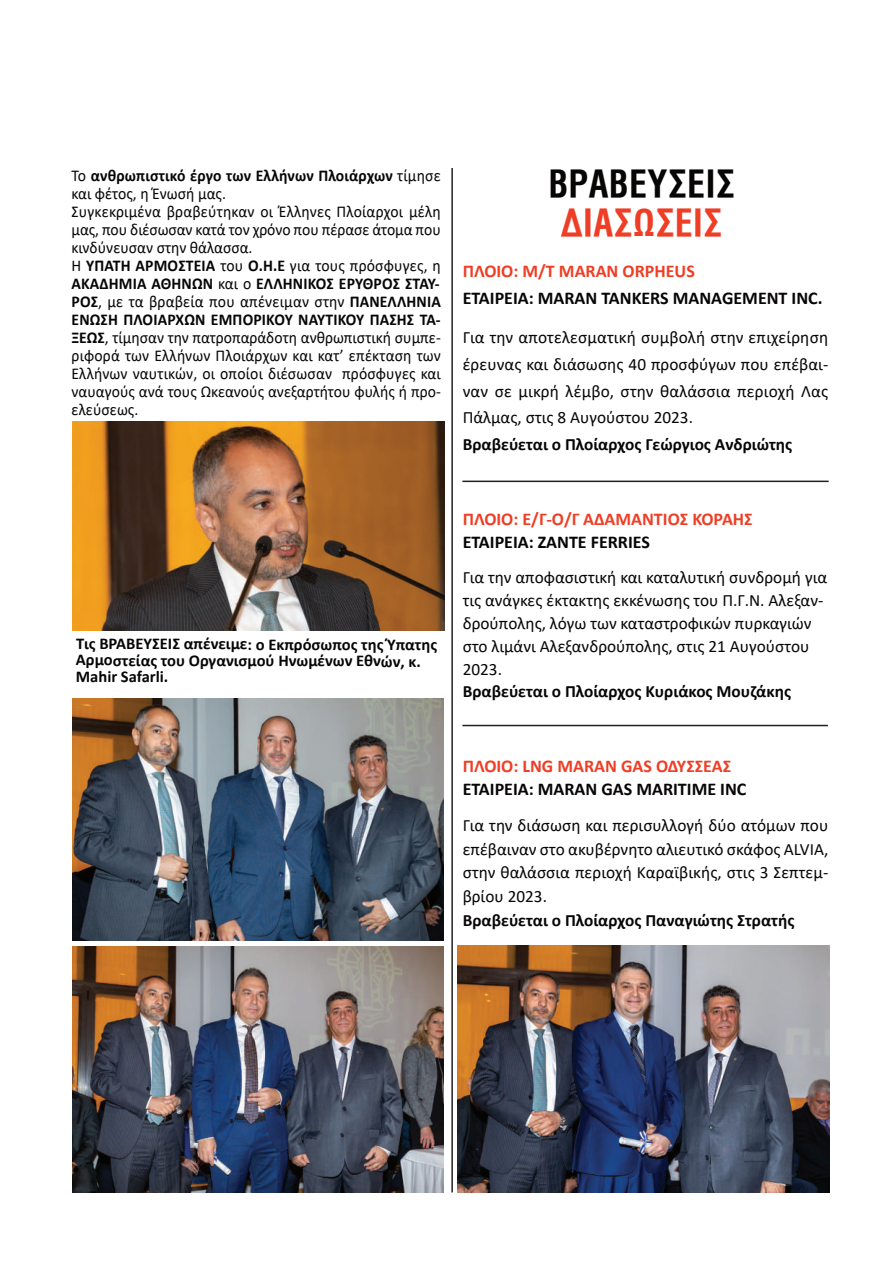
<style>
.page{position:relative;width:893px;height:1263px;background:#fff}
.page>*{position:absolute;margin:0;border:0;box-sizing:border-box;transform-origin:0 0}
.t1{font:37.5px "UB Helvetica Cond Bold";letter-spacing:.01em;color:#080505}
.t2{font:37.5px "UB Helvetica Cond Bold";letter-spacing:.01em;color:#ef3e25}
.t3{font:700 18px "Calibri";color:#080505}
.t4{font:700 18px "Calibri";color:#ef3e25}
.t5{font:17.25px/23.1px "Calibri";color:#080505;text-align:justify}
.t6{font:700 17.25px "Calibri";color:#080505}
.t7{font:16.5px/18px "Calibri";color:#080505;scale:.95 1}
.t8{font:700 16.5px/16.4px "Calibri";letter-spacing:-.005em;color:#080505}
.s1{font-weight:700}
</style>
<div class="page">
<img style="left:73px;top:422px;width:371px;height:209px">
<img style="left:72px;top:947px;width:371px;height:245px">
<img style="left:458px;top:946px;width:371px;height:246px">
<hr style="left:451px;top:168px;width:2px;height:1024px;background:#231f20">
<hr style="left:462px;top:481px;width:367px;height:1px;background:#231f20">
<hr style="left:462px;top:725px;width:366px;height:1px;background:#231f20">
<img style="left:73px;top:698px;width:371px;height:243px">
<p class="t7" style="left:72px;top:168px;width:390px">Το <span class="s1">ανθρωπιστικό έργο των Ελλήνων Πλοιάρχων</span> τίμησε και φέτος, η Ένωσή μας.<br>Συγκεκριμένα βραβεύτηκαν οι Έλληνες Πλοίαρχοι μέλη μας, που διέσωσαν κατά τον χρόνο που πέρασε άτομα που κινδύνευσαν στην θάλασσα.<br>Η <span class="s1">ΥΠΑΤΗ ΑΡΜΟΣΤΕΙΑ</span> του <span class="s1">Ο.Η.Ε</span> για τους πρόσφυγες, η <span class="s1">ΑΚΑΔΗΜΙΑ ΑΘΗΝΩΝ</span> και ο <span class="s1">ΕΛΛΗΝΙΚΟΣ ΕΡΥΘΡΟΣ ΣΤΑΥ-ΡΟΣ</span>, με τα βραβεία που απένειμαν στην <span class="s1">ΠΑΝΕΛΛΗΝΙΑ ΕΝΩΣΗ ΠΛΟΙΑΡΧΩΝ ΕΜΠΟΡΙΚΟΥ ΝΑΥΤΙΚΟΥ ΠΑΣΗΣ ΤΑ-ΞΕΩΣ</span>, τίμησαν την πατροπαράδοτη ανθρωπιστική συμπε&shy;ριφορά των Ελλήνων Πλοιάρχων και κατ’ επέκταση των Ελλήνων ναυτικών, οι οποίοι διέσωσαν πρόσφυγες και ναυαγούς ανά τους Ωκεανούς ανεξαρτήτου φυλής ή προ&shy;ελεύσεως.</p>
<h1 class="t1" style="left:548px;top:163px;width:188px">ΒΡΑΒΕΥΣΕΙΣ</h1>
<h1 class="t2" style="left:561px;top:202px;width:163px">ΔΙΑΣΩΣΕΙΣ</h1>
<p class="t4" style="left:463px;top:263px;width:234px">ΠΛΟΙΟ: M/T MARAN ORPHEUS</p>
<p class="t3" style="left:463px;top:291px;width:361px">ΕΤΑΙΡΕΙΑ: ΜARAN TANKERS ΜΑΝAGEMENT INC.</p>
<p class="t5" style="left:463px;top:325px;width:367px;line-height:26.7px">Για την αποτελεσματική συμβολή στην επιχείρηση έρευνας και διάσωσης 40 προσφύγων που επέβαι&shy;ναν σε μικρή λέμβο, στην θαλάσσια περιοχή Λας Πάλμας, στις 8 Αυγούστου 2023.</p>
<p class="t6" style="left:463px;top:437px;width:331px">Βραβεύεται ο Πλοίαρχος Γεώργιος Ανδριώτης</p>
<p class="t8" style="left:76px;top:637px;width:363px">Τις ΒΡΑΒΕΥΣΕΙΣ απένειμε: ο Εκπρόσωπος της Ύπατης<br>Αρμοστείας του Οργανισμού Ηνωμένων Εθνών, κ.<br>Mahir Safarli.</p>
<p class="t4" style="left:463px;top:511px;width:292px">ΠΛΟΙΟ: Ε/Γ-Ο/Γ ΑΔΑΜΑΝΤΙΟΣ ΚΟΡΑΗΣ</p>
<p class="t3" style="left:463px;top:534px;width:189px">ΕΤΑΙΡΕΙΑ: ZANTE FERRIES</p>
<p class="t5" style="left:463px;top:567px;width:366px;text-align:left">Για την αποφασιστική και καταλυτική συνδρομή για τις ανάγκες έκτακτης εκκένωσης του Π.Γ.Ν. Αλεξαν&shy;δρούπολης, λόγω των καταστροφικών πυρκαγιών στο λιμάνι Αλεξανδρούπολης, στις 21 Αυγούστου 2023.</p>
<p class="t6" style="left:463px;top:684px;width:330px">Βραβεύεται ο Πλοίαρχος Κυριάκος Μουζάκης</p>
<p class="t4" style="left:463px;top:759px;width:270px">ΠΛΟΙΟ: LNG MARAN GAS ΟΔΥΣΣΕΑΣ</p>
<p class="t3" style="left:463px;top:782px;width:285px">EΤΑΙΡΕΙΑ: MARAN GAS MARITIME INC</p>
<p class="t5" style="left:463px;top:815px;width:367px;line-height:23.7px">Για την διάσωση και περισυλλογή δύο ατόμων που επέβαιναν στο ακυβέρνητο αλιευτικό σκάφος ALVIA, στην θαλάσσια περιοχή Καραϊβικής, στις 3 Σεπτεμ&shy;βρίου 2023.</p>
<p class="t6" style="left:463px;top:913px;width:333px">Βραβεύεται ο Πλοίαρχος Παναγιώτης Στρατής</p>
</div>
